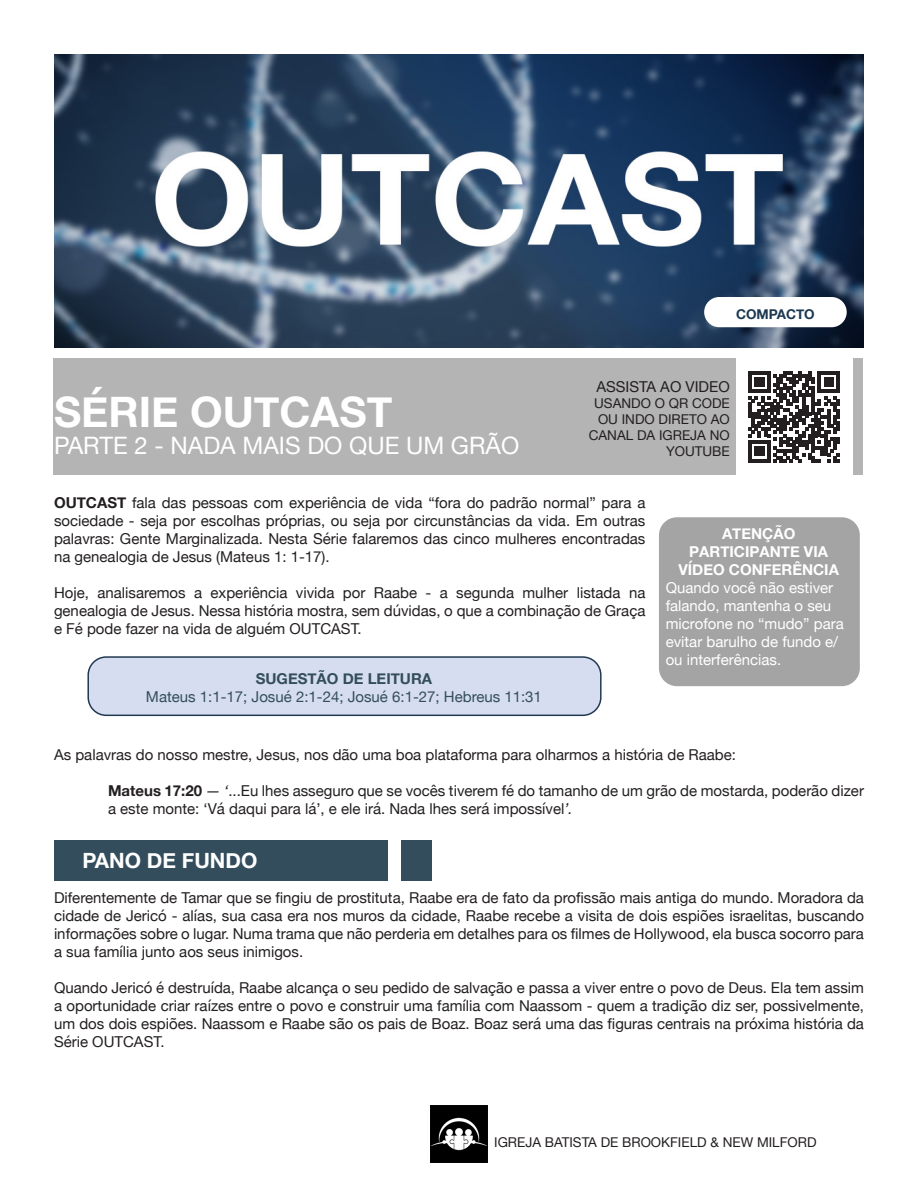
<style>
.page{position:relative;width:918px;height:1188px;background:#fff}
.page>*{position:absolute;margin:0;border:0;box-sizing:border-box;transform-origin:0 0}
.t1{font:700 42px "Helvetica Neue";color:#fff}
.t2{font:24px "Helvetica Neue";color:#fff}
.t3{font:700 21px "Helvetica Neue";color:#fff}
.Bible_Reading{font:15px/18px "Helvetica Neue";color:#231f20;text-align:justify}
.t4{font:15px/18px "Helvetica Neue";color:#fff}
.t5{font:15px "Helvetica Neue";color:#334d5c}
.t6{font:700 15px/18px "Helvetica Neue";color:#fff;text-align:center}
.t7{font:700 15px "Helvetica Neue";color:#334d5c}
.t8{font:13.5px/16.2px "Helvetica Neue";color:#231f20;text-align:right}
.t9{font:700 13.5px "Helvetica Neue";color:#1c3851}
.s1{font-weight:700}
.s2{font-style:italic}
</style>
<div class="page">
<img style="left:431px;top:1106px;width:56px;height:56px">
<img style="left:54px;top:54px;width:810px;height:294px">
<div style="left:53px;top:358px;width:810px;height:117px;background:#b4b4b4"></div>
<div style="left:736px;top:358px;width:116px;height:117px;background:#fff"></div>
<svg style="left:748px;top:371px;width:92px;height:91px"></svg>
<div style="left:54px;top:840px;width:378px;height:41px;background:#334d5c"></div>
<div style="left:388px;top:835px;width:12px;height:50px;background:#fff"></div>
<div style="left:704px;top:297px;width:143px;height:30px;background:#fff;border-radius:15px"></div>
<div style="left:659px;top:517px;width:201px;height:169px;background:#a4a4a5;border-radius:18px"></div>
<div style="left:88px;top:657px;width:513px;height:58px;background:#d6ddf0;border-radius:18px"></div>
<div style="left:87px;top:656px;width:515px;height:60px;border:2px solid #21394f;border-radius:18px"></div>
<p class="t1" style="left:54px;top:380px;width:340px">SÉRIE OUTCAST</p>
<p class="t2" style="left:54px;top:429px;width:467px">PARTE 2 - NADA MAIS DO QUE UM GRÃO</p>
<p class="t9" style="left:736px;top:303px;width:80px">COMPACTO</p>
<p class="Bible_Reading" style="left:596px;top:378px;width:135px">ASSISTA AO VIDEO</p>
<p class="t8" style="left:594px;top:396px;width:137px">USANDO O QR CODE</p>
<p class="t8" style="left:589px;top:412px;width:143px">OU INDO DIRETO AO<br>CANAL DA IGREJA NO<br>YOUTUBE</p>
<p class="Bible_Reading" style="left:54px;top:495px;width:593px"><span class="s1">OUTCAST</span> fala das pessoas com experiência de vida “fora do padrão normal” para a sociedade - seja por escolhas próprias, ou seja por circunstâncias da vida. Em outras palavras: Gente Marginalizada. Nesta Série falaremos das cinco mulheres encontradas na genealogia de Jesus (Mateus 1: 1-17).</p>
<p class="Bible_Reading" style="left:54px;top:585px;width:593px">Hoje, analisaremos a experiência vivida por Raabe - a segunda mulher listada na genealogia de Jesus. Nessa história mostra, sem dúvidas, o que a combinação de Graça e Fé pode fazer na vida de alguém OUTCAST.</p>
<p class="t7" style="left:256px;top:667px;width:178px">SUGESTÃO DE LEITURA</p>
<p class="t5" style="left:146px;top:686px;width:398px">Mateus 1:1-17; Josué 2:1-24; Josué 6:1-27; Hebreus 11:31</p>
<p class="t6" style="left:678px;top:525px;width:162px">ATENÇÃO<br>PARTICIPANTE VIA<br>VÍDEO CONFERÊNCIA</p>
<p class="t4" style="left:666px;top:579px;width:180px">Quando você não estiver falando, mantenha o seu microfone no “mudo” para evitar barulho de fundo e/ ou interferências.</p>
<p class="Bible_Reading" style="left:54px;top:747px;width:684px">As palavras do nosso mestre, Jesus, nos dão uma boa plataforma para olharmos a história de Raabe:</p>
<p class="Bible_Reading" style="left:108px;top:783px;width:758px"><span class="s1">Mateus 17:20</span> <span class="s2">— ‘</span>...Eu lhes asseguro que se vocês tiverem fé do tamanho de um grão de mostarda, poderão dizer a este monte: ‘Vá daqui para lá’, e ele irá. Nada lhes será impossível<span class="s2">’.</span></p>
<p class="t3" style="left:82px;top:844px;width:177px">PANO DE FUNDO</p>
<p class="Bible_Reading" style="left:54px;top:890px;width:812px">Diferentemente de Tamar que se fingiu de prostituta, Raabe era de fato da profissão mais antiga do mundo. Moradora da cidade de Jericó - alías, sua casa era nos muros da cidade, Raabe recebe a visita de dois espiões israelitas, buscando informações sobre o lugar. Numa trama que não perderia em detalhes para os filmes de Hollywood, ela busca socorro para a sua família junto aos seus inimigos.</p>
<p class="Bible_Reading" style="left:54px;top:980px;width:812px">Quando Jericó é destruída, Raabe alcança o seu pedido de salvação e passa a viver entre o povo de Deus. Ela tem assim a oportunidade criar raízes entre o povo e construir uma família com Naassom - quem a tradição diz ser, possivelmente, um dos dois espiões. Naassom e Raabe são os pais de Boaz. Boaz será uma das figuras centrais na próxima história da Série OUTCAST.</p>
<p class="t8" style="left:494px;top:1135px;width:324px">IGREJA BATISTA DE BROOKFIELD &amp; NEW MILFORD</p>
</div>
